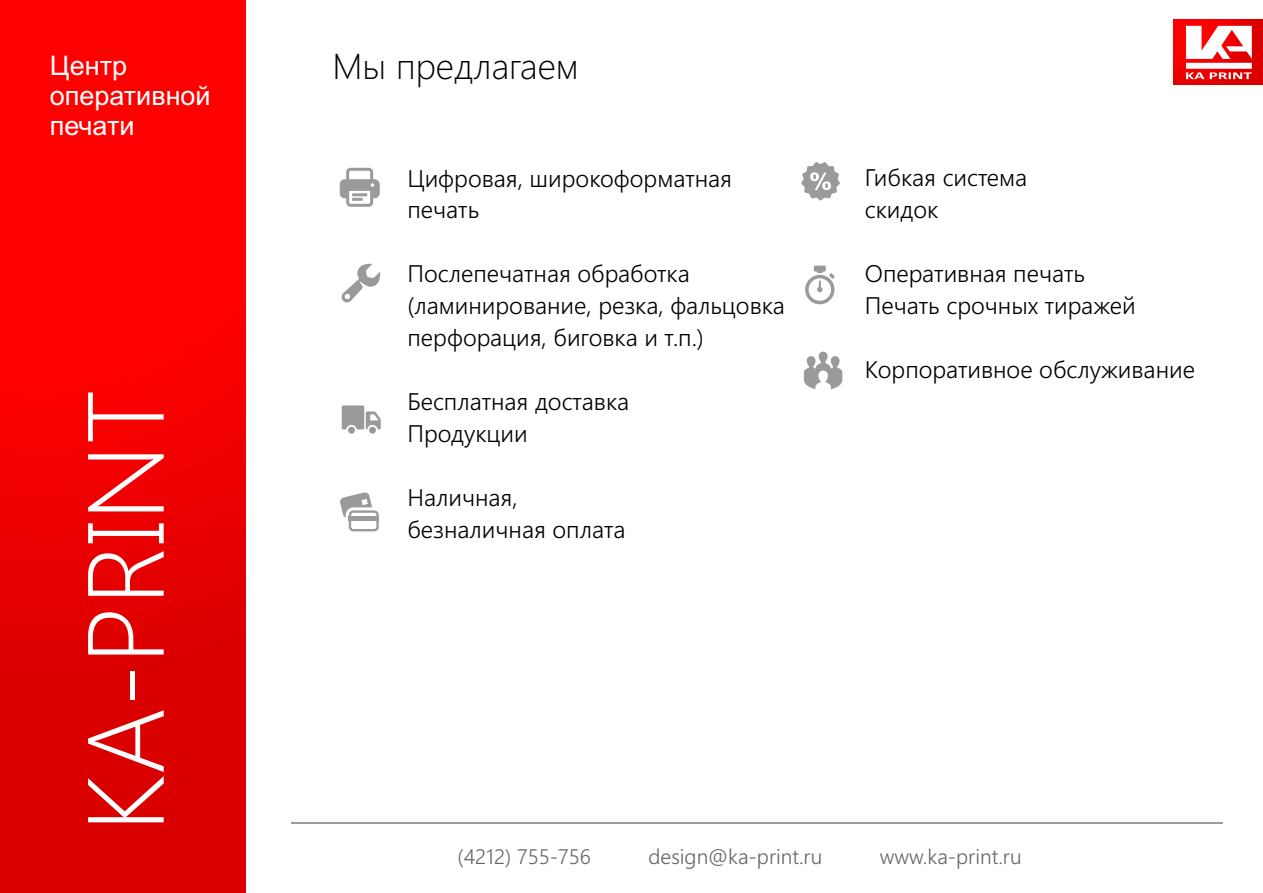
<style>
.page{position:relative;width:1263px;height:893px;background:#fff}
.page>*{position:absolute;margin:0;border:0;box-sizing:border-box;transform-origin:0 0}
.t1{font:300 108px "Segoe UI";color:#fff}
.t2{font:300 36px "Segoe UI";color:#000}
.t3{font:27px/30.2px "Arial";color:#fff}
.t4{font:300 24px/32px "Segoe UI";color:#000}
.t5{font:300 21px "Segoe UI";color:#666}
</style>
<div class="page">
<div style="left:0;top:0;width:246px;height:893px;background:linear-gradient(to bottom,#f00,#d50000)"></div>
<hr style="left:291px;top:822px;width:931px;height:1px;background:#9a9a9a">
<div style="left:814px;top:266px;width:12px;height:6px;background:#9a9a9a"></div>
<svg style="left:805px;top:267px;width:30px;height:37px"></svg>
<svg style="left:340px;top:492px;width:39px;height:39px"></svg>
<svg style="left:341px;top:264px;width:39px;height:39px"></svg>
<div style="left:348px;top:427px;width:7px;height:7px;background:#9a9a9a;border-radius:50%"></div>
<div style="left:369px;top:427px;width:7px;height:7px;background:#9a9a9a;border-radius:50%"></div>
<svg style="left:342px;top:405px;width:39px;height:24px"></svg>
<svg style="left:804px;top:352px;width:38px;height:37px"></svg>
<svg style="left:340px;top:167px;width:39px;height:40px"></svg>
<svg style="left:801px;top:162px;width:39px;height:38px"></svg>
<svg style="left:1173px;top:19px;width:90px;height:66px;background:#ea0101"></svg>
<svg style="left:1186px;top:26px;width:66px;height:53px"></svg>
<p class="t3" style="left:50px;top:53px;width:162px">Центр оперативной печати</p>
<h1 class="t1" style="left:85px;top:832px;width:444px;rotate:-90deg">KA-PRINT</h1>
<h2 class="t2" style="left:333px;top:53px;width:248px">Мы предлагаем</h2>
<p class="t4" style="left:407px;top:164px;width:326px">Цифровая, широкоформатная печать</p>
<p class="t4" style="left:407px;top:260px;width:379px">Послепечатная обработка (ламинирование, резка, фальцовка перфорация, биговка и т.п.)</p>
<p class="t4" style="left:407px;top:388px;width:223px">Бесплатная доставка<br>Продукции</p>
<p class="t4" style="left:407px;top:484px;width:220px">Наличная, безналичная оплата</p>
<p class="t4" style="left:865px;top:164px;width:164px">Гибкая система скидок</p>
<p class="t4" style="left:865px;top:260px;width:272px">Оперативная печать<br>Печать срочных тиражей</p>
<p class="t4" style="left:865px;top:356px;width:332px">Корпоративное обслуживание</p>
<p class="t5" style="left:458px;top:848px;width:135px">(4212) 755-756</p>
<p class="t5" style="left:648px;top:848px;width:175px">design@ka-print.ru</p>
<p class="t5" style="left:880px;top:848px;width:143px">www.ka-print.ru</p>
</div>
